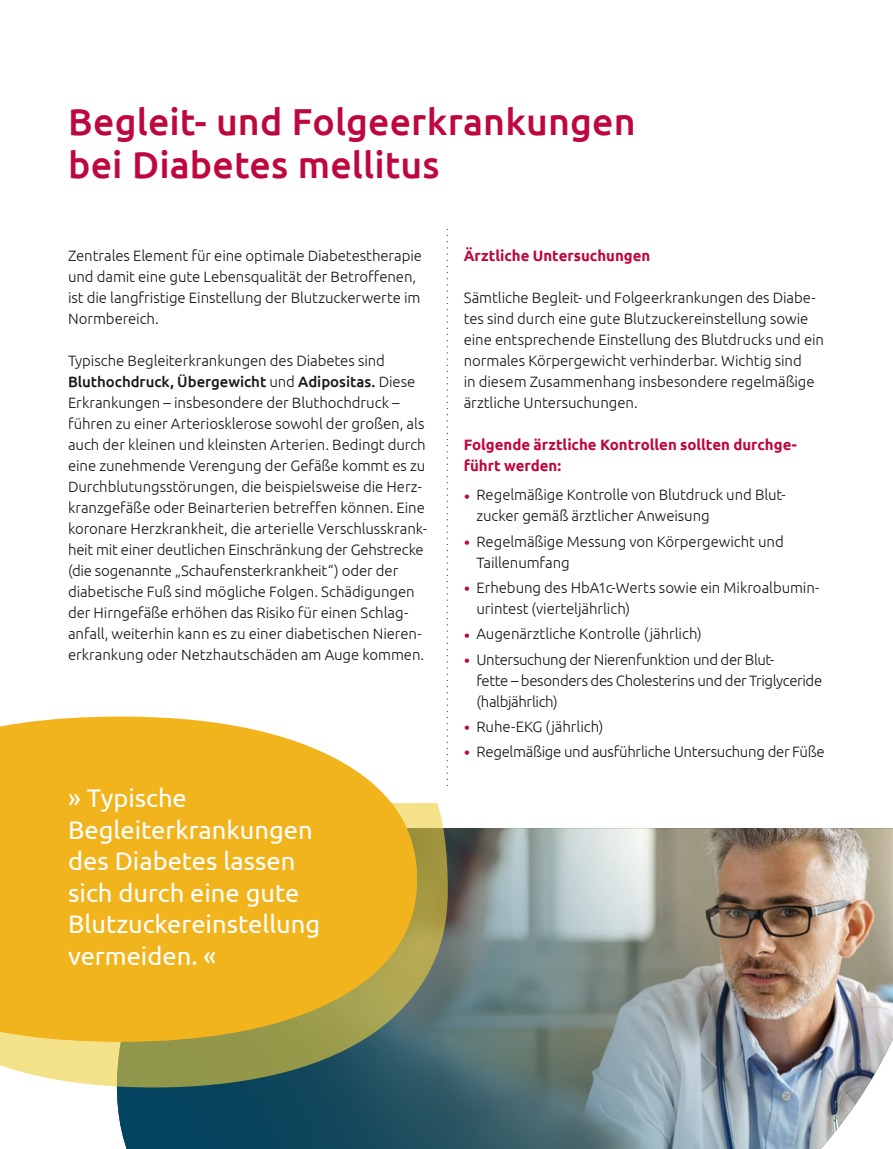
<style>
.page{position:relative;width:893px;height:1149px;background:#fff}
.page>*{position:absolute;margin:0;border:0;box-sizing:border-box;transform-origin:0 0}
.t1{font:500 37.5px/43.5px "Ubuntu";letter-spacing:.005em;color:#be083d}
.t2{font:25.5px/31.5px "Ubuntu";color:#fff}
.t3{font:300 15px/21px "Ubuntu";letter-spacing:-.005em;color:#181716}
.t4{font:300 15px/21px "Ubuntu";letter-spacing:-.025em;color:#181716}
.t5{font:700 15px/21px "Ubuntu";color:#be083d}
.s1{font-weight:500}
.s2{font-size:18px;color:#be083d}
</style>
<div class="page">
<img style="left:116px;top:828px;width:777px;height:320px">
<svg style="left:0;top:803px;width:448px;height:284px;background:#8c9566"></svg>
<svg style="left:0;top:716px;width:391px;height:86px;fill:#f1b41d"></svg>
<svg style="left:0;top:802px;width:417px;height:239px;background:#e9b222"></svg>
<svg style="left:447px;top:229px;width:1px;height:551px"></svg>
<h1 class="t1" style="left:68px;top:98px;width:569px">Begleit- und Folgeerkrankungen bei Diabetes mellitus</h1>
<p class="t3" style="left:68px;top:244px;width:356px">Zentrales Element für eine optimale Diabetestherapie und damit eine gute Lebensqualität der Betroffenen, ist die langfristige Einstellung der Blutzuckerwerte im Normbereich.</p>
<p class="t3" style="left:68px;top:349px;width:360px">Typische Begleiterkrankungen des Diabetes sind <span class="s1">Bluthochdruck, Übergewicht</span> und <span class="s1">Adipositas.</span> Diese Erkrankungen – insbesondere der Bluthochdruck – führen zu einer Arteriosklerose sowohl der großen, als auch der kleinen und kleinsten Arterien. Bedingt durch eine zunehmende Verengung der Gefäße kommt es zu Durchblutungsstörungen, die beispielsweise die Herz&shy;kranzgefäße oder Beinarterien betreffen können. Eine koronare Herzkrankheit, die arterielle Verschlusskrank&shy;heit mit einer deutlichen Einschränkung der Gehstrecke (die sogenannte „Schaufensterkrankheit“) oder der diabetische Fuß sind mögliche Folgen. Schädigungen der Hirngefäße erhöhen das Risiko für einen Schlag&shy;anfall, weiterhin kann es zu einer diabetischen Nieren&shy;erkrankung oder Netzhautschäden am Auge kommen.</p>
<h2 class="t2" style="left:68px;top:781px;width:254px">» Typische<br>Begleiterkrankungen des Diabetes lassen sich durch eine gute<br>Blutzuckereinstellung vermeiden. «</h2>
<p class="t5" style="left:464px;top:244px;width:188px">Ärztliche Untersuchungen</p>
<p class="t3" style="left:464px;top:286px;width:362px">Sämtliche Begleit- und Folgeerkrankungen des Diabe&shy;tes sind durch eine gute Blutzuckereinstellung sowie eine entsprechende Einstellung des Blutdrucks und ein normales Körpergewicht verhinderbar. Wichtig sind<br>in diesem Zusammenhang insbesondere regelmäßige ärztliche Untersuchungen.</p>
<p class="t5" style="left:464px;top:433px;width:335px">Folgende ärztliche Kontrollen sollten durchge&shy;führt werden:</p>
<p class="t3" style="left:476px;top:484px;width:311px;text-indent:-13px"><span class="s2">•</span> Regelmäßige Kontrolle von Blutdruck und Blut&shy;zucker gemäß ärztlicher Anweisung</p>
<p class="t3" style="left:476px;top:530px;width:309px;text-indent:-13px"><span class="s2">•</span> Regelmäßige Messung von Körpergewicht und<br>Taillenumfang</p>
<p class="t3" style="left:476px;top:576px;width:345px;text-indent:-13px"><span class="s2">•</span> Erhebung des HbA1c-Werts sowie ein Mikroalbumin&shy;urintest (vierteljährlich)</p>
<p class="t3" style="left:464px;top:623px;width:240px"><span class="s2">•</span> Augenärztliche Kontrolle (jährlich)</p>
<p class="t4" style="left:476px;top:648px;width:347px;text-indent:-13px"><span class="s2">•</span> Untersuchung der Nierenfunktion und der Blut-<br>fette – besonders des Cholesterins und der Triglyceride (halbjährlich)</p>
<p class="t3" style="left:464px;top:715px;width:141px"><span class="s2">•</span> Ruhe-EKG (jährlich)</p>
<p class="t3" style="left:464px;top:740px;width:363px"><span class="s2">•</span> Regelmäßige und ausführliche Untersuchung der Füße</p>
</div>
